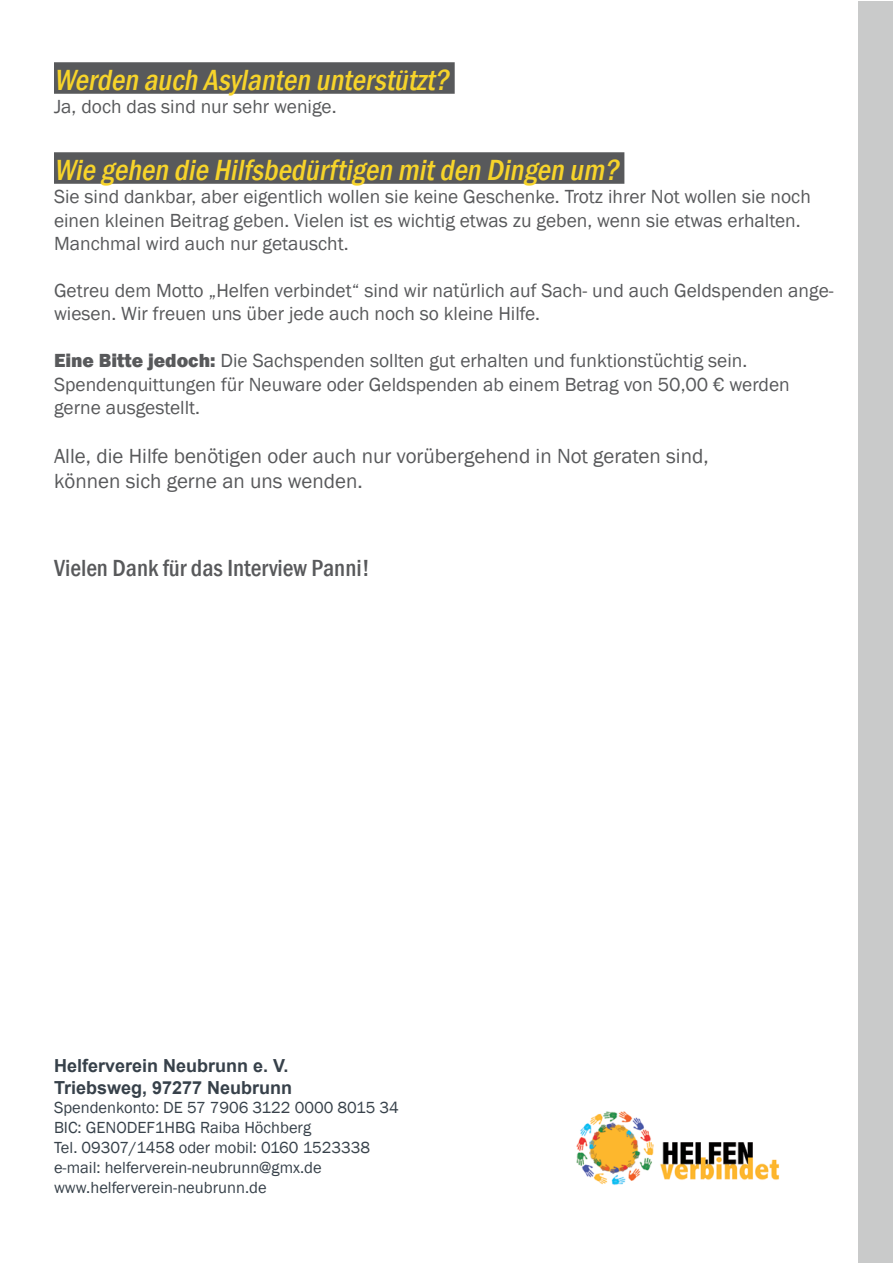
<style>
.page{position:relative;width:893px;height:1263px;background:#fff}
.page>*{position:absolute;margin:0;border:0;box-sizing:border-box;transform-origin:0 0}
.t1{font:italic 500 condensed 30px "Franklin Gothic";color:#f7d42a}
.t2{font:500 condensed 24px "Franklin Gothic";color:#58595b}
.t3{font:21px/25.2px "Franklin Gothic";color:#58595b}
.t4{font:19.5px/23.4px "Franklin Gothic";color:#58595b}
.t5{font:700 18px/21.6px "Arial";color:#37414a}
.t6{font:16.5px/19.8px "Franklin Gothic";color:#37414a}
.s1{font-weight:800}
</style>
<div class="page">
<div style="left:1px;top:1px;width:892px;height:1262px;background:#c9caca"></div>
<div style="left:1px;top:0;width:856px;height:1263px;background:#fff"></div>
<img style="left:576px;top:1111px;width:204px;height:74px">
<div style="left:54px;top:62px;width:401px;height:32px;background:#58595b"></div>
<div style="left:54px;top:152px;width:570px;height:32px;background:#58595b"></div>
<h1 class="t1" style="left:54px;top:60px;width:403px">Werden auch Asylanten unterstützt?</h1>
<p class="t4" style="left:54px;top:96px;width:284px">Ja, doch das sind nur sehr wenige.</p>
<h1 class="t1" style="left:54px;top:150px;width:573px">Wie gehen die Hilfsbedürftigen mitden Dingen um?</h1>
<p class="t4" style="left:54px;top:186px;width:758px">Sie sind dankbar, aber eigentlich wollen sie keine Geschenke. Trotz ihrer Not wollen sie noch einen kleinen Beitrag geben. Vielen ist es wichtig etwas zu geben, wenn sie etwas erhalten.<br>Manchmal wird auch nur getauscht.</p>
<p class="t4" style="left:54px;top:279px;width:781px">Getreu dem Motto „Helfen verbindet“ sind wir natürlich auf Sach- und auch Geldspenden ange&shy;wiesen. Wir freuen uns über jede auch noch so kleine Hilfe.</p>
<p class="t4" style="left:54px;top:349px;width:737px"><span class="s1">Eine Bitte jedoch:</span> Die Sachspenden sollten gut erhalten und funktionstüchtig sein.<br>Spendenquittungen für Neuware oder Geldspenden ab einem Betrag von 50,00 € werden gerne ausgestellt.</p>
<p class="t3" style="left:54px;top:443px;width:656px">Alle, die Hilfe benötigen oder auch nur vorübergehend in Not geraten sind, können sich gerne an uns wenden.</p>
<p class="t2" style="left:54px;top:552px;width:317px">Vielen Dank für das Interview Panni!</p>
<p class="t5" style="left:54px;top:1055px;width:240px">Helferverein Neubrunn e. V.<br>Triebsweg, 97277 Neubrunn</p>
<p class="t6" style="left:54px;top:1098px;width:346px">Spendenkonto: DE 57 7906 3122 0000 8015 34<br>BIC: GENODEF1HBG Raiba Höchberg<br>Tel. 09307/1458 oder mobil: 0160 1523338 e-mail: helferverein-neubrunn@gmx.de www.helferverein-neubrunn.de</p>
</div>
